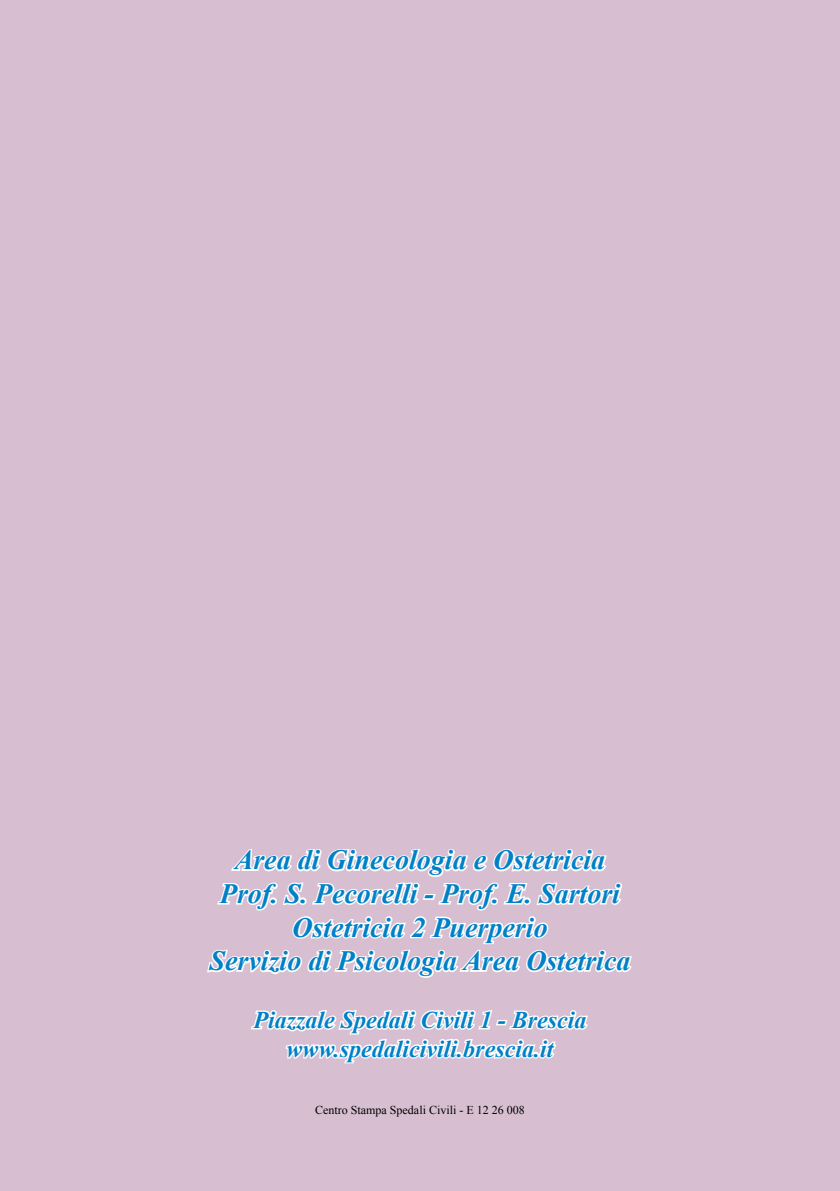
<style>
.page{position:relative;width:840px;height:1191px;background:#fff}
.page>*{position:absolute;margin:0;border:0;box-sizing:border-box;transform-origin:0 0}
.t1{font:italic 700 28px/33.6px "Times New Roman";color:#0081c7;text-align:center}
.t2{font:italic 700 24px/28.8px "Times New Roman";color:#0081c7;text-align:center}
.t3{font:12px "Times New Roman";color:#000}
</style>
<div class="page">
<div style="left:0;top:0;width:839px;height:1191px;background:#d7bfd1"></div>
<svg style="left:207px;top:849px;width:425px;height:215px"></svg>
<p class="t1" style="left:209px;top:842px;width:422px">Area di Ginecologia e Ostetricia Prof. S. Pecorelli - Prof. E. Sartori Ostetricia 2 Puerperio<br>Servizio di Psicologia Area Ostetrica</p>
<p class="t2" style="left:253px;top:1004px;width:334px">Piazzale Spedali Civili 1 - Brescia www.spedalicivili.brescia.it</p>
<p class="t3" style="left:315px;top:1102px;width:211px">Centro Stampa Spedali Civili - E 12 26 008</p>
</div>
